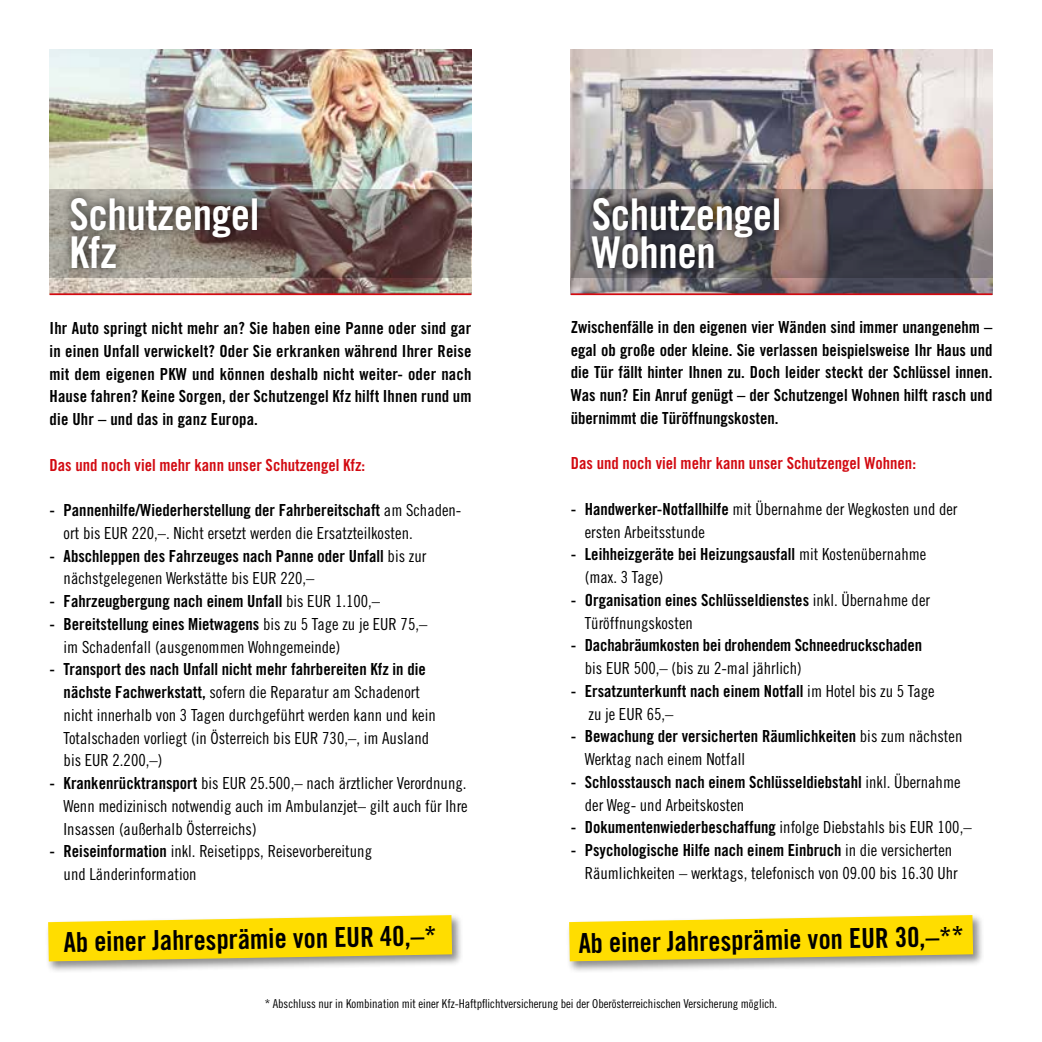
<style>
.page{position:relative;width:1042px;height:1042px;background:#fff}
.page>*{position:absolute;margin:0;border:0;box-sizing:border-box;transform-origin:0 0}
.t1{font:43.75px/38.5px "Trade Gothic Bold Cond Twenty";letter-spacing:-.01em;color:#fff}
.t2{font:27.47px "Trade Gothic Bold Cond Twenty";color:#000}
.t3{font:16.62px/22.8px "Trade Gothic Bold Cond Twenty";color:#000;text-align:justify}
.t4{font:16.62px/22.8px "Trade Gothic Cond Eighteen";color:#000}
.t5{font:16.62px "Trade Gothic Bold Cond Twenty";color:#d20a11}
.t6{font:12.25px "Trade Gothic Cond Eighteen";letter-spacing:-.005em;color:#000}
.s1{font-family:"Trade Gothic Cond Eighteen"}
.s2{font-family:"Trade Gothic Bold Cond Twenty"}
</style>
<div class="page">
<img style="left:50px;top:50px;width:421px;height:243px">
<img style="left:571px;top:50px;width:421px;height:243px">
<div style="left:46px;top:913px;width:417px;height:60px;background:#000;opacity:.45"></div>
<svg style="left:48px;top:915px;width:404px;height:46px;background:#f8db1f"></svg>
<div style="left:566px;top:913px;width:418px;height:60px;background:#000;opacity:.45"></div>
<svg style="left:569px;top:915px;width:404px;height:46px;background:#f8db1f"></svg>
<svg style="left:50px;top:189px;width:421px;height:89px;background:#725e5a"></svg>
<svg style="left:571px;top:189px;width:421px;height:89px;background:#64595d"></svg>
<div style="left:61px;top:187px;width:207px;height:92px;background:#000;opacity:.8"></div>
<div style="left:582px;top:187px;width:208px;height:92px;background:#000;opacity:.8"></div>
<hr style="left:50px;top:293px;width:421px;height:2px;background:#d20a11">
<hr style="left:571px;top:293px;width:421px;height:2px;background:#d20a11">
<h1 class="t1" style="left:69px;top:194px;width:191px">Schutzengel<br>Kfz</h1>
<h1 class="t1" style="left:592px;top:194px;width:191px">Schutzengel<br>Wohnen</h1>
<p class="t3" style="left:50px;top:317px;width:423px">Ihr Auto springt nicht mehr an? Sie haben eine Panne oder sind gar in einen Unfall verwickelt? Oder Sie erkranken während Ihrer Reise mit dem eigenen PKW und können deshalb nicht weiter- oder nach Hause fahren? Keine Sorgen, der Schutzengel Kfz hilft Ihnen rund um die Uhr – und das in ganz Europa.</p>
<p class="t5" style="left:50px;top:454px;width:317px">Das und noch viel mehr kann unser Schutzengel Kfz:</p>
<p class="t3" style="left:50px;top:499px;width:413px">- Pannenhilfe/Wiederherstellung der Fahrbereitschaft <span class="s1">am Schaden-</span></p>
<p class="t4" style="left:64px;top:521px;width:351px">ort bis EUR 220,–. Nicht ersetzt werden die Ersatzteilkosten.</p>
<p class="t3" style="left:50px;top:544px;width:378px">- Abschleppen des Fahrzeuges nach Panne oder Unfall <span class="s1">bis zur</span></p>
<p class="t4" style="left:64px;top:567px;width:252px">nächstgelegenen Werkstätte bis EUR 220,–</p>
<p class="t3" style="left:50px;top:590px;width:332px">- Fahrzeugbergung nach einem Unfall <span class="s1">bis EUR 1.100,–</span></p>
<p class="t3" style="left:50px;top:612px;width:379px">- Bereitstellung eines Mietwagens <span class="s1">bis zu 5 Tage zu je EUR 75,–</span></p>
<p class="t4" style="left:64px;top:635px;width:278px">im Schadenfall (ausgenommen Wohngemeinde)</p>
<p class="t3" style="left:50px;top:658px;width:378px">- Transport des nach Unfall nicht mehr fahrbereiten Kfz in die</p>
<p class="t4" style="left:64px;top:680px;width:374px"><span class="s2">nächste Fachwerkstatt,</span> sofern die Reparatur am Schadenort nicht innerhalb von 3 Tagen durchgeführt werden kann und kein Totalschaden vorliegt (in Österreich bis EUR 730,–, im Ausland bis EUR 2.200,–)</p>
<p class="t4" style="left:64px;top:771px;width:406px;text-align:justify;text-indent:-14px"><span class="s2">- Krankenrücktransport</span> bis EUR 25.500,– nach ärztlicher Verordnung.<br>Wenn medizinisch notwendig auch im Ambulanzjet– gilt auch für Ihre Insassen (außerhalb Österreichs)</p>
<p class="t4" style="left:64px;top:840px;width:310px;text-indent:-14px"><span class="s2">- Reiseinformation</span> inkl. Reisetipps, Reisevorbereitung und Länderinformation</p>
<p class="t3" style="left:571px;top:315px;width:423px">Zwischenfälle in den eigenen vier Wänden sind immer unangenehm – egal ob große oder kleine. Sie verlassen beispielsweise Ihr Haus und die Tür fällt hinter Ihnen zu. Doch leider steckt der Schlüssel innen.<br>Was nun? Ein Anruf genügt – der Schutzengel Wohnen hilft rasch und übernimmt die Türöffnungskosten.</p>
<p class="t5" style="left:571px;top:453px;width:347px">Das und noch viel mehr kann unser Schutzengel Wohnen:</p>
<p class="t4" style="left:585px;top:497px;width:374px;text-indent:-14px"><span class="s2">- Handwerker-Notfallhilfe</span> mit Übernahme der Wegkosten und der ersten Arbeitsstunde</p>
<p class="t3" style="left:571px;top:543px;width:357px">- Leihheizgeräte bei Heizungsausfall <span class="s1">mit Kostenübernahme</span></p>
<p class="t4" style="left:585px;top:566px;width:80px">(max. 3 Tage)</p>
<p class="t3" style="left:571px;top:588px;width:361px">- Organisation eines Schlüsseldienstes <span class="s1">inkl. Übernahme der</span></p>
<p class="t4" style="left:585px;top:611px;width:110px">Türöffnungskosten</p>
<p class="t3" style="left:571px;top:634px;width:353px">- Dachabräumkosten bei drohendem Schneedruckschaden</p>
<p class="t4" style="left:585px;top:657px;width:218px">bis EUR 500,– (bis zu 2-mal jährlich)</p>
<p class="t3" style="left:571px;top:679px;width:365px">- Ersatzunterkunft nach einem Notfall <span class="s1">im Hotel bis zu 5 Tage</span></p>
<p class="t4" style="left:588px;top:702px;width:86px">zu je EUR 65,–</p>
<p class="t3" style="left:571px;top:725px;width:393px">- Bewachung der versicherten Räumlichkeiten <span class="s1">bis zum nächsten</span></p>
<p class="t4" style="left:585px;top:748px;width:162px">Werktag nach einem Notfall</p>
<p class="t3" style="left:571px;top:770px;width:391px">- Schlosstausch nach einem Schlüsseldiebstahl <span class="s1">inkl. Übernahme</span></p>
<p class="t4" style="left:585px;top:793px;width:161px">der Weg- und Arbeitskosten</p>
<p class="t3" style="left:571px;top:816px;width:402px">- Dokumentenwiederbeschaffung <span class="s1">infolge Diebstahls bis EUR 100,–</span></p>
<p class="t3" style="left:571px;top:839px;width:383px">- Psychologische Hilfe nach einem Einbruch <span class="s1">in die versicherten</span></p>
<p class="t4" style="left:585px;top:861px;width:374px">Räumlichkeiten – werktags, telefonisch von 09.00 bis 16.30 Uhr</p>
<h2 class="t2" style="left:63px;top:925px;width:374px;rotate:-1deg">Ab einer Jahresprämie von EUR 40,–*</h2>
<h2 class="t2" style="left:578px;top:926px;width:387px;rotate:-1deg">Ab einer Jahresprämie von EUR 30,–**</h2>
<p class="t6" style="left:265px;top:996px;width:514px">* Abschluss nur in Kombination mit einer Kfz-Haftpflichtversicherung bei der Oberösterreichischen Versicherung möglich.</p>
</div>
